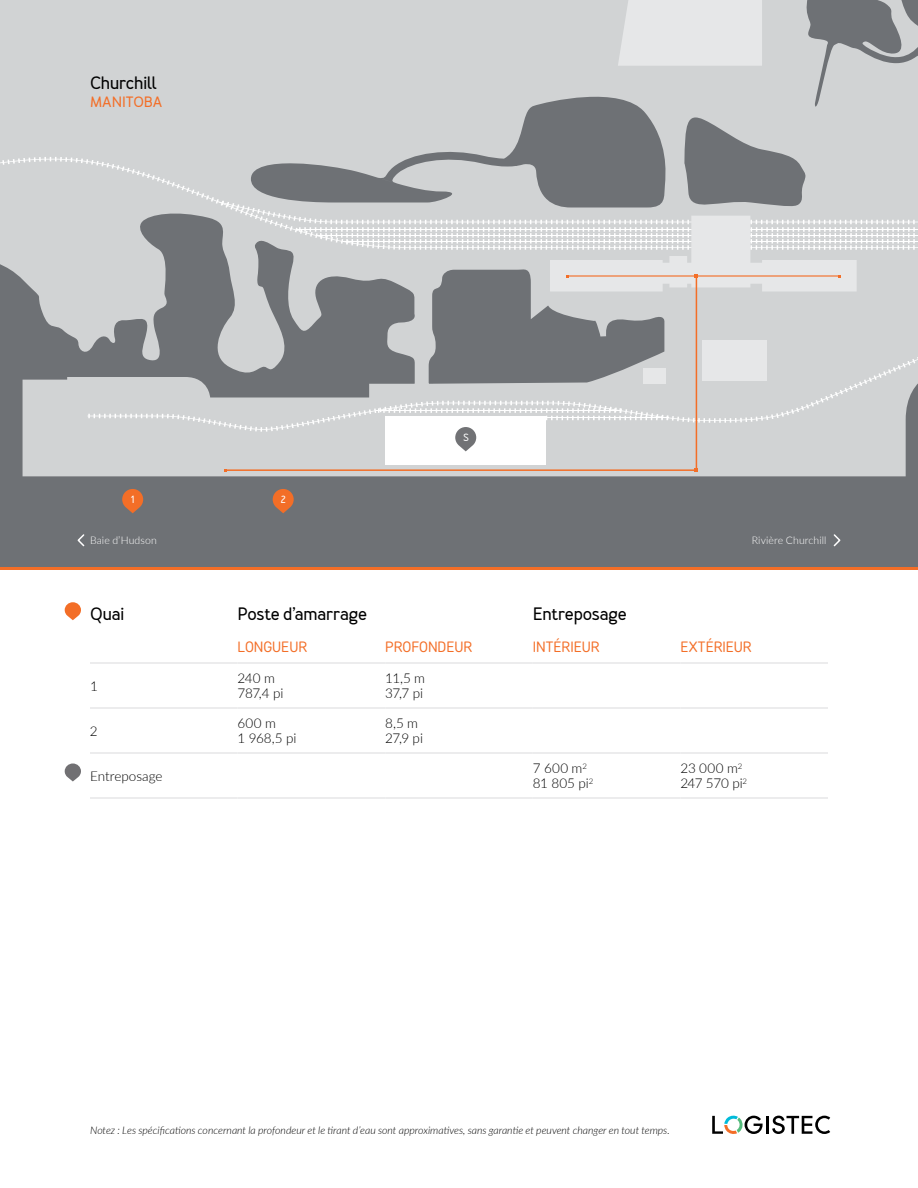
<style>
.page{position:relative;width:918px;height:1188px;background:#fff}
.page>*{position:absolute;margin:0;border:0;box-sizing:border-box;transform-origin:0 0}
.t1{font:700 18px "Merlo";letter-spacing:-.01em;color:#000}
.t2{font:15px "Core Sans DS35";letter-spacing:-.005em;color:#f36e27}
.t3{font:700 15px "Merlo";color:#f36e27}
.t4{font:300 13.5px/15px "Lato";letter-spacing:-.005em;color:#000}
.t5{font:italic 300 10.5px "Lato";color:#000}
.t6{font:300 10.5px "Lato";letter-spacing:.01em;color:#fff}
.t7{font:700 10.5px "Merlo";color:#fff}
</style>
<div class="page">
<div style="left:0;top:0;width:918px;height:568px;background:#6e7175"></div>
<svg style="left:0;top:0;width:918px;height:476px;fill:#d1d3d4"></svg>
<svg style="left:83px;top:324px;width:835px;height:110px"></svg>
<svg style="left:377px;top:408px;width:291px;height:12px;background:#dedfe0"></svg>
<svg style="left:0;top:153px;width:213px;height:99px;background:#c6c8c9"></svg>
<div style="left:386px;top:416px;width:160px;height:48px;background:#fff"></div>
<div style="left:644px;top:368px;width:22px;height:15px;background:#e6e7e8"></div>
<div style="left:702px;top:340px;width:65px;height:41px;background:#e6e7e8"></div>
<hr style="left:696px;top:276px;width:1px;height:194px;background:#f36e27">
<hr style="left:225px;top:469px;width:471px;height:2px;background:#f36e27">
<svg style="left:213px;top:0;width:705px;height:292px"></svg>
<svg style="left:455px;top:427px;width:21px;height:24px"></svg>
<svg style="left:122px;top:489px;width:21px;height:24px"></svg>
<svg style="left:273px;top:489px;width:21px;height:24px"></svg>
<hr style="left:90px;top:752px;width:148px;height:2px;background:#e6e7e8">
<hr style="left:238px;top:752px;width:147px;height:2px;background:#e6e7e8">
<hr style="left:385px;top:752px;width:148px;height:2px;background:#e6e7e8">
<hr style="left:533px;top:752px;width:147px;height:2px;background:#e6e7e8">
<hr style="left:680px;top:752px;width:148px;height:2px;background:#e6e7e8">
<hr style="left:90px;top:797px;width:148px;height:2px;background:#e6e7e8">
<hr style="left:238px;top:797px;width:147px;height:2px;background:#e6e7e8">
<hr style="left:385px;top:797px;width:148px;height:2px;background:#e6e7e8">
<hr style="left:533px;top:797px;width:147px;height:2px;background:#e6e7e8">
<hr style="left:680px;top:797px;width:148px;height:2px;background:#e6e7e8">
<hr style="left:90px;top:662px;width:148px;height:2px;background:#e6e7e8">
<hr style="left:238px;top:662px;width:147px;height:2px;background:#e6e7e8">
<hr style="left:385px;top:662px;width:148px;height:2px;background:#e6e7e8">
<hr style="left:533px;top:662px;width:147px;height:2px;background:#e6e7e8">
<hr style="left:680px;top:662px;width:148px;height:2px;background:#e6e7e8">
<hr style="left:90px;top:707px;width:148px;height:2px;background:#e6e7e8">
<hr style="left:238px;top:707px;width:147px;height:2px;background:#e6e7e8">
<hr style="left:385px;top:707px;width:148px;height:2px;background:#e6e7e8">
<hr style="left:533px;top:707px;width:147px;height:2px;background:#e6e7e8">
<hr style="left:680px;top:707px;width:148px;height:2px;background:#e6e7e8">
<svg style="left:65px;top:602px;width:16px;height:18px"></svg>
<svg style="left:65px;top:764px;width:16px;height:18px"></svg>
<hr style="left:766px;top:1116px;width:3px;height:18px;background:#000">
<svg style="left:772px;top:1116px;width:58px;height:18px"></svg>
<svg style="left:712px;top:1116px;width:51px;height:18px"></svg>
<svg style="left:833px;top:534px;width:8px;height:13px"></svg>
<svg style="left:77px;top:534px;width:8px;height:13px"></svg>
<hr style="left:0;top:567px;width:918px;height:3px;background:#f36e27">
<h1 class="t1" style="left:90px;top:72px;width:68px">Churchill</h1>
<h2 class="t3" style="left:90px;top:93px;width:74px">MANITOBA</h2>
<p class="t7" style="left:131px;top:493px;width:5px">1</p>
<p class="t7" style="left:281px;top:493px;width:7px">2</p>
<p class="t7" style="left:463px;top:431px;width:7px">S</p>
<p class="t6" style="left:90px;top:533px;width:68px">Baie d’Hudson</p>
<p class="t6" style="left:752px;top:533px;width:76px">Rivière Churchill</p>
<h1 class="t1" style="left:90px;top:603px;width:36px">Quai</h1>
<h1 class="t1" style="left:238px;top:603px;width:131px">Poste d’amarrage</h1>
<h1 class="t1" style="left:533px;top:603px;width:95px">Entreposage</h1>
<h2 class="t2" style="left:238px;top:637px;width:71px">LONGUEUR</h2>
<h2 class="t2" style="left:385px;top:637px;width:88px">PROFONDEUR</h2>
<h2 class="t2" style="left:533px;top:637px;width:68px">INTÉRIEUR</h2>
<h2 class="t2" style="left:680px;top:637px;width:73px">EXTÉRIEUR</h2>
<p class="t4" style="left:90px;top:678px;width:9px">1</p>
<p class="t4" style="left:238px;top:671px;width:47px">240 m<br>787,4 pi</p>
<p class="t4" style="left:385px;top:671px;width:41px">11,5 m<br>37,7 pi</p>
<p class="t4" style="left:90px;top:723px;width:9px">2</p>
<p class="t4" style="left:238px;top:716px;width:60px">600 m<br>1 968,5 pi</p>
<p class="t4" style="left:385px;top:716px;width:39px">8,5 m<br>27,9 pi</p>
<p class="t4" style="left:90px;top:768px;width:74px">Entreposage</p>
<p class="t4" style="left:533px;top:761px;width:62px">7 600 m<sup>2<br></sup>81 805 pi<sup>2</sup></p>
<p class="t4" style="left:680px;top:761px;width:68px">23 000 m<sup>2<br></sup>247 570 pi<sup>2</sup></p>
<p class="t5" style="left:90px;top:1123px;width:581px">Notez : Les spécifications concernant la profondeur et le tirant d’eau sont approximatives, sans garantie et peuvent changer en tout temps.</p>
</div>
